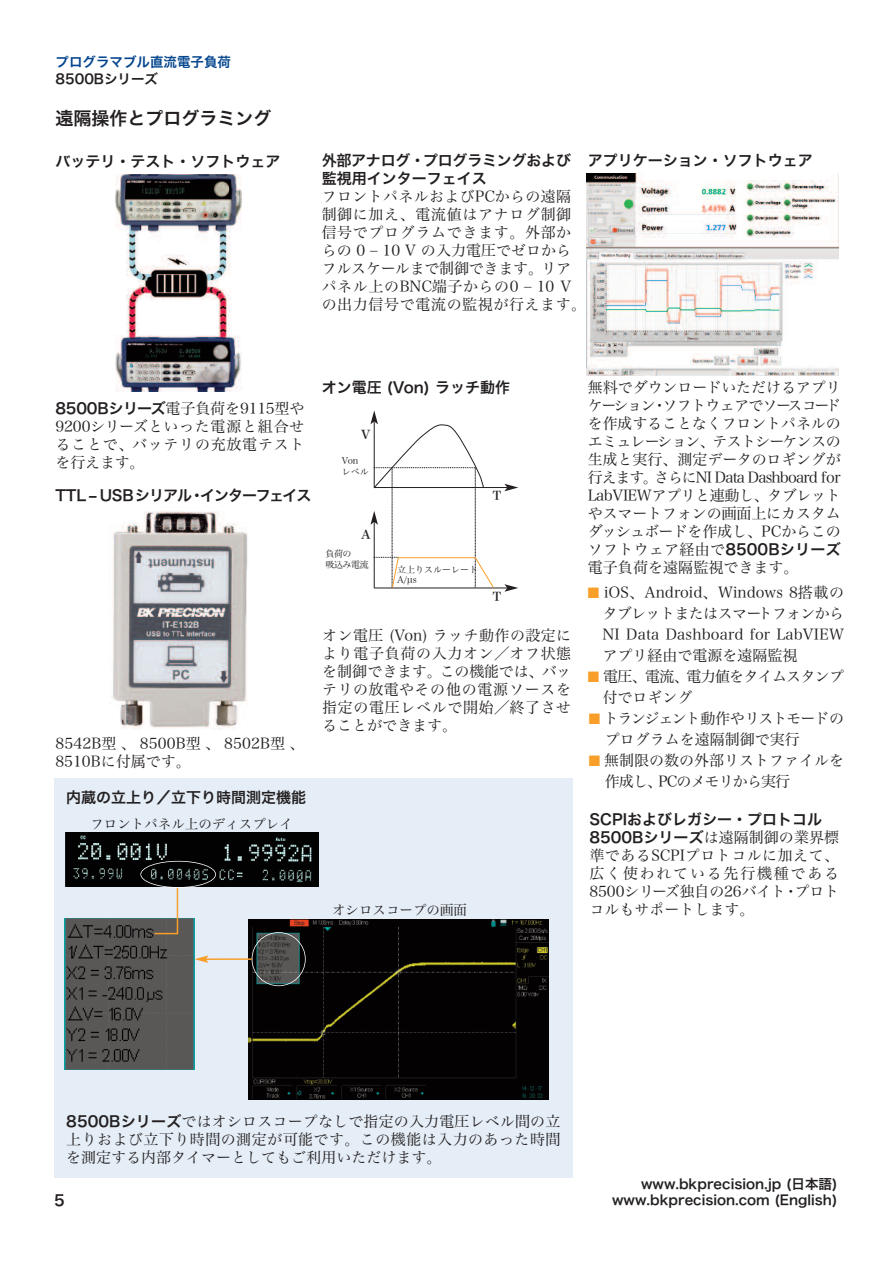
<style>
.page{position:relative;width:893px;height:1263px;background:#fff}
.page>*{position:absolute;margin:0;border:0;box-sizing:border-box;transform-origin:0 0}
.t1{font:18px "Hira Kaku Pro N W6";color:#231f20}
.t2{font:15px/18px "Hira Min Pro N W3";color:#231f20;text-align:justify}
.t3{font:15px/18px "Hira Kaku Pro N W6";color:#231f20}
.t4{font:15px/18px "Hira Min Pro N W3";letter-spacing:.04em;color:#231f20}
.t5{font:15px/21px "Hira Min Pro N W3";letter-spacing:-.05em;color:#231f20}
.t6{font:15px "Hira Kaku Pro N W6";letter-spacing:-.065em;color:#231f20}
.t7{font:13.5px "Hira Kaku Pro N W6";color:#231f20}
.t8{font:13.5px "Hira Min Pro N W3";color:#231f20}
.t9{font:13.5px "Hira Kaku Pro N W6";color:#02448d}
.t10{font:12px "Hira Min Pro N W6";color:#231f20}
.t11{font:9px/10.8px "Hira Min Pro N W3";color:#231f20}
.t12{font:9px/10.8px "Hira Min Pro N W3";letter-spacing:-.05em;color:#231f20}
.s1{font-family:"Hira Kaku Pro N W6"}
.s2{color:#f89f29}
.s3{font-family:"Hira Min Pro N W3"}
</style>
<div class="page">
<div style="left:54px;top:778px;width:519px;height:399px;background:#e5eef7"></div>
<img style="left:65px;top:833px;width:254px;height:54px">
<img style="left:65px;top:918px;width:129px;height:151px">
<img style="left:249px;top:919px;width:300px;height:180px">
<div style="left:252px;top:932px;width:54px;height:54px;border:2px solid #fff;border-radius:50%"></div>
<hr style="left:206px;top:958px;width:46px;height:2px;background:#f89f29">
<svg style="left:194px;top:955px;width:14px;height:8px"></svg>
<div style="left:140px;top:861px;width:76px;height:27px;border:2px solid #fff;border-radius:50%"></div>
<svg style="left:153px;top:886px;width:26px;height:49px"></svg>
<hr style="left:374px;top:487px;width:133px;height:1px;background:#231f20">
<svg style="left:504px;top:484px;width:14px;height:7px"></svg>
<hr style="left:374px;top:588px;width:133px;height:1px;background:#231f20">
<svg style="left:504px;top:584px;width:14px;height:8px"></svg>
<svg style="left:370px;top:410px;width:124px;height:178px"></svg>
<img style="left:587px;top:173px;width:252px;height:203px">
<img style="left:112px;top:511px;width:136px;height:219px">
<img style="left:115px;top:175px;width:126px;height:217px">
<p class="t9" style="left:56px;top:50px;width:177px">プログラマブル直流電子負荷</p>
<p class="t7" style="left:56px;top:66px;width:104px">8500Bシリーズ</p>
<p class="t1" style="left:56px;top:102px;width:217px">遠隔操作とプログラミング</p>
<p class="t3" style="left:56px;top:152px;width:227px">バッテリ・テスト・ソフトウェア</p>
<p class="t3" style="left:322px;top:151px;width:251px">外部アナログ・プログラミングおよび監視用インターフェイス</p>
<p class="t4" style="left:322px;top:186px;width:266px">フロントパネルおよびPCからの遠隔制御に加え、電流値はアナログ制御信号でプログラムできます。外部からの 0 – 10 V の入力電圧でゼロからフルスケールまで制御できます。リアパネル上のBNC端子からの0 – 10 Vの出力信号で電流の監視が行えます。</p>
<p class="t3" style="left:588px;top:151px;width:226px">アプリケーション・ソフトウェア</p>
<p class="t2" style="left:56px;top:398px;width:250px"><span class="s1">8500Bシリーズ</span>電子負荷を9115型や9200シリーズといった電源と組合せることで、バッテリの充放電テストを行えます。</p>
<p class="t3" style="left:322px;top:377px;width:190px">オン電圧 (Von) ラッチ動作</p>
<p class="t10" style="left:361px;top:424px;width:11px">V</p>
<p class="t11" style="left:342px;top:455px;width:28px">Vonレベル</p>
<p class="t6" style="left:55px;top:481px;width:257px">TTL – USBシリアル・インターフェイス</p>
<p class="t10" style="left:493px;top:485px;width:10px">T</p>
<p class="t10" style="left:361px;top:524px;width:11px">A</p>
<p class="t12" style="left:326px;top:547px;width:45px">負荷の<br>吸込み電流</p>
<p class="t11" style="left:397px;top:563px;width:82px">立上りスルーレート<br>A/µs</p>
<p class="t10" style="left:493px;top:586px;width:10px">T</p>
<p class="t2" style="left:56px;top:733px;width:250px">8542B型、 8500B型、 8502B型、<br>8510Bに付属です。</p>
<p class="t3" style="left:66px;top:788px;width:241px">内蔵の立上り／立下り時間測定機能</p>
<p class="t8" style="left:90px;top:812px;width:204px">フロントパネル上のディスプレイ</p>
<p class="t2" style="left:322px;top:625px;width:251px">オン電圧 (Von) ラッチ動作の設定により電子負荷の入力オン／オフ状態を制御できます。この機能では、バッテリの放電やその他の電源ソースを指定の電圧レベルで開始／終了させることができます。</p>
<p class="t8" style="left:332px;top:899px;width:136px">オシロスコープの画面</p>
<p class="t2" style="left:588px;top:377px;width:254px">無料でダウンロードいただけるアプリケーション・ソフトウェアでソースコードを作成することなくフロントパネルのエミュレーション、テストシーケンスの生成と実行、測定データのロギングが行えます。さらにNI Data Dashboard for LabVIEWアプリと連動し、タブレットやスマートフォンの画面上にカスタムダッシュボードを作成し、PCからこのソフトウェア経由で<span class="s1">8500Bシリーズ</span>電子負荷を遠隔監視できます。</p>
<p class="t2" style="left:602px;top:580px;width:243px;line-height:21px;text-indent:-15px"><span class="s2">■</span> iOS、Android、Windows 8搭載のタブレットまたはスマートフォンからNI Data Dashboard for LabVIEWアプリ経由で電源を遠隔監視</p>
<p class="t5" style="left:602px;top:664px;width:243px;text-indent:-15px"><span class="s2">■</span> 電圧、電流、電力値をタイムスタンプ付でロギング</p>
<p class="t2" style="left:605px;top:706px;width:241px;line-height:21px;text-indent:-16px"><span class="s2">■</span> トランジェント動作やリストモードのプログラムを遠隔制御で実行</p>
<p class="t2" style="left:605px;top:748px;width:241px;line-height:21px;text-indent:-16px"><span class="s2">■</span> 無制限の数の外部リストファイルを作成し、PCのメモリから実行</p>
<p class="t3" style="left:589px;top:809px;width:251px">SCPIおよびレガシー・プロトコル<br>8500Bシリーズ<span class="s3">は遠隔制御の業界標</span></p>
<p class="t2" style="left:589px;top:845px;width:251px">準であるSCPIプロトコルに加えて、広く使われている先行機種である8500シリーズ独自の26バイト・プロトコルもサポートします。</p>
<p class="t2" style="left:66px;top:1111px;width:496px"><span class="s1">8500Bシリーズ</span>ではオシロスコープなしで指定の入力電圧レベル間の立上りおよび立下り時間の測定が可能です。この機能は入力のあった時間を測定する内部タイマーとしてもご利用いただけます。</p>
<p class="t7" style="left:641px;top:1171px;width:198px">www.bkprecision.jp (日本語)</p>
<p class="t3" style="left:54px;top:1191px;width:12px">5</p>
<p class="t7" style="left:612px;top:1188px;width:227px">www.bkprecision.com (English)</p>
</div>
